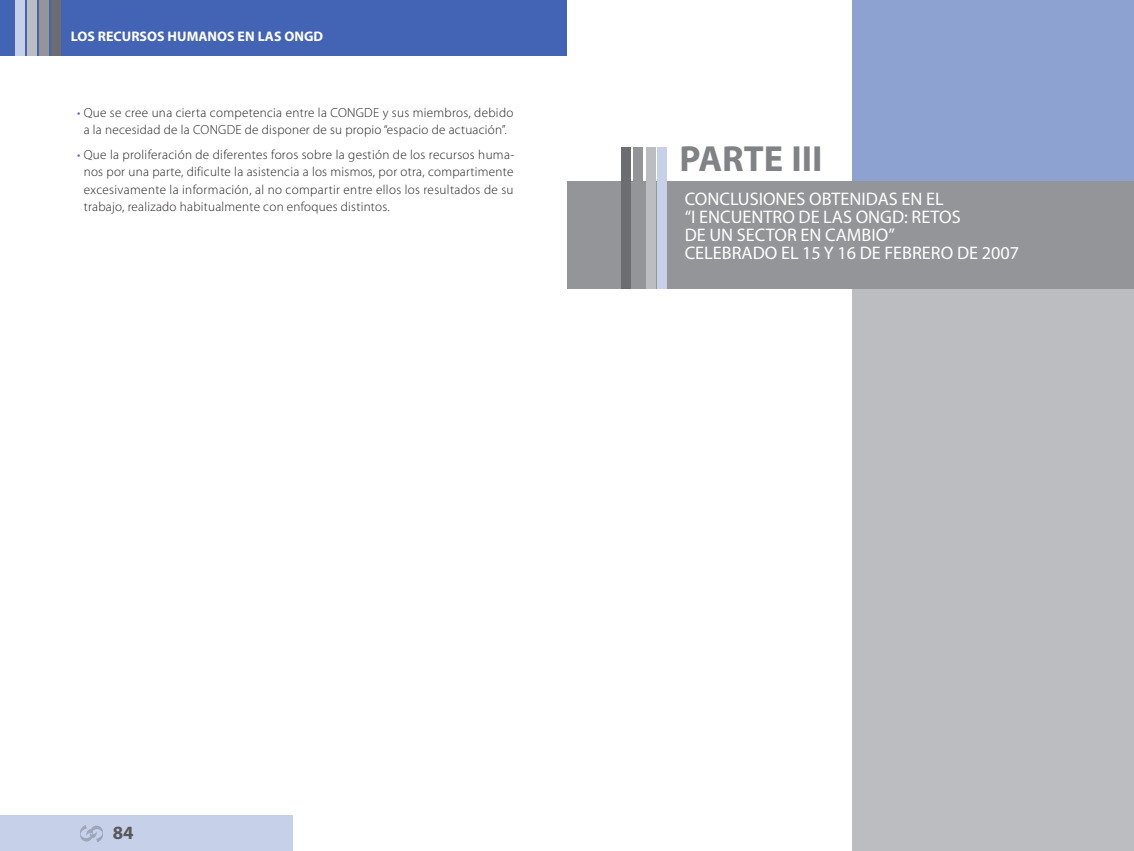
<style>
.page{position:relative;width:1134px;height:851px;background:#fff}
.page>*{position:absolute;margin:0;border:0;box-sizing:border-box;transform-origin:0 0}
.t1{font:700 36.38px "Myriad Pro";color:#808285}
.t2{font:700 18.75px "Myriad Pro";color:#57585a}
.t3{font:18.25px/18px "Myriad Pro";color:#fff}
.t4{font:700 13.88px "Myriad Pro";color:#fff}
.t5{font:300 13.12px/17.5px "Myriad Pro";letter-spacing:.02em;color:#231f20;text-align:center}
.s1{color:#4363b5}
</style>
<div class="page">
<div style="left:0;top:814px;width:292px;height:36px;background:#c7d0e9"></div>
<img style="left:80px;top:825px;width:22px;height:16px">
<div style="left:0;top:0;width:567px;height:55px;background:#4363b5"></div>
<div style="left:52px;top:0;width:9px;height:55px;background:#6c6d70"></div>
<div style="left:40px;top:0;width:9px;height:55px;background:#939598"></div>
<div style="left:27px;top:0;width:9px;height:55px;background:#bcbdc0"></div>
<div style="left:15px;top:0;width:9px;height:55px;background:#c7d0e9"></div>
<div style="left:852px;top:0;width:282px;height:850px;background:#8ea2d2"></div>
<div style="left:852px;top:236px;width:282px;height:614px;background:#bcbdc0"></div>
<div style="left:567px;top:181px;width:567px;height:107px;background:#939598"></div>
<div style="left:622px;top:147px;width:9px;height:141px;background:#6c6d70"></div>
<div style="left:634px;top:147px;width:9px;height:141px;background:#939598"></div>
<div style="left:646px;top:147px;width:9px;height:141px;background:#bcbdc0"></div>
<div style="left:658px;top:147px;width:9px;height:141px;background:#c7d0e9"></div>
<p class="t4" style="left:71px;top:31px;width:254px">LOS RECURSOS HUMANOS EN LAS ONGD</p>
<p class="t5" style="left:77px;top:104px;width:438px"><span class="s1">•</span> Que se cree una cierta competencia entre la CONGDE y sus miembros, debido a la necesidad de la CONGDE de disponer de su propio “espacio de actuación”.</p>
<p class="t5" style="left:84px;top:147px;width:432px;text-align:justify;text-indent:-6px"><span class="s1">•</span> Que la proliferación de diferentes foros sobre la gestión de los recursos huma&shy;nos por una parte, dificulte la asistencia a los mismos, por otra, compartimente excesivamente la información, al no compartir entre ellos los resultados de su trabajo, realizado habitualmente con enfoques distintos.</p>
<h1 class="t1" style="left:679px;top:145px;width:145px">PARTE III</h1>
<h3 class="t3" style="left:685px;top:191px;width:336px">CONCLUSIONES OBTENIDAS EN EL<br>“I ENCUENTRO DE LAS ONGD: RETOS<br>DE UN SECTOR EN CAMBIO”<br>CELEBRADO EL 15 Y 16 DE FEBRERO DE 2007</h3>
<h2 class="t2" style="left:113px;top:825px;width:22px">84</h2>
</div>
